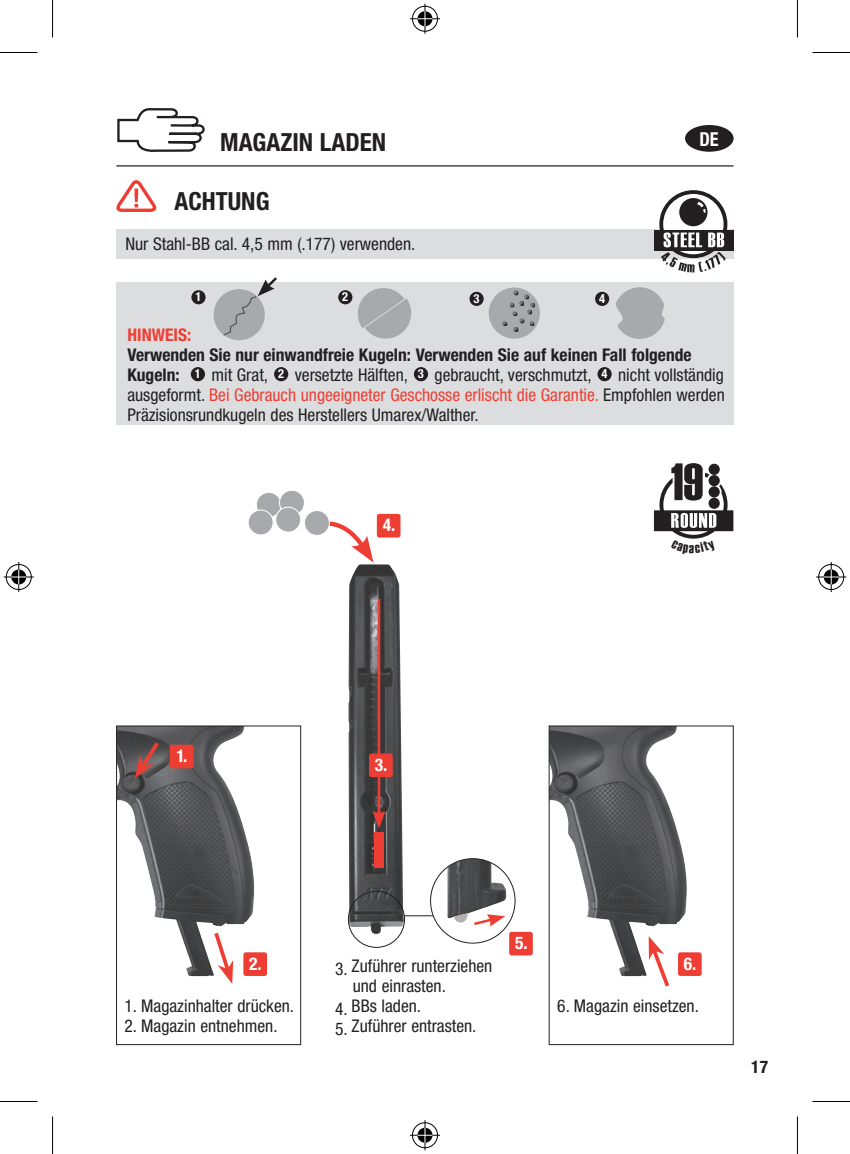
<style>
.page{position:relative;width:850px;height:1154px;background:#fff}
.page>*{position:absolute;margin:0;border:0;box-sizing:border-box;transform-origin:0 0}
.t1{font:52.5px "Haettenschweiler";color:#231f20}
.t2{font:700 condensed 25px "Helvetica Neue LT Pro";color:#231f20}
.t3{font:700 condensed 19.25px "Helvetica Neue LT Pro";color:#fff;scale:.95 1}
.t4{font:condensed 17.5px/20px "Helvetica Neue LT Pro";color:#231f20}
.t5{font:700 condensed 17.5px "Helvetica Neue LT Pro";color:#fff}
.t6{font:700 condensed 17.5px "Helvetica Neue LT Pro";color:#ee3e34}
.t7{font:700 condensed 17.5px "Helvetica Neue LT Pro";color:#231f20}
.t8{font:700 condensed 12.5px "Helvetica Neue LT Pro";color:#fff}
.s1{font-weight:700}
.s2{color:#ee3e34}
</style>
<div class="page">
<hr style="left:116px;top:165px;width:617px;height:2px;background:#231f20">
<div style="left:684px;top:125px;width:49px;height:27px;background:#231f20;border-radius:50%"></div>
<img style="left:118px;top:728px;width:136px;height:248px">
<div style="left:116px;top:726px;width:185px;height:319px;border:1px solid #231f20"></div>
<img style="left:550px;top:728px;width:137px;height:248px">
<div style="left:548px;top:726px;width:185px;height:319px;border:1px solid #231f20"></div>
<img style="left:348px;top:564px;width:55px;height:370px">
<img style="left:447px;top:859px;width:59px;height:60px">
<svg style="left:117px;top:108px;width:88px;height:44px"></svg>
<div style="left:116px;top:230px;width:617px;height:29px;background:#dcdddf"></div>
<div style="left:116px;top:283px;width:617px;height:142px;background:#dcdddf"></div>
<div style="left:191px;top:367px;width:14px;height:14px;background:#231f20;border-radius:50%"></div>
<div style="left:274px;top:367px;width:14px;height:14px;background:#231f20;border-radius:50%"></div>
<div style="left:413px;top:367px;width:15px;height:14px;background:#231f20;border-radius:50%"></div>
<div style="left:597px;top:367px;width:14px;height:14px;background:#231f20;border-radius:50%"></div>
<svg style="left:116px;top:180px;width:41px;height:32px"></svg>
<div style="left:488px;top:287px;width:51px;height:52px;background:#a8a9ad;border-radius:50%"></div>
<svg style="left:502px;top:291px;width:32px;height:41px"></svg>
<svg style="left:358px;top:288px;width:54px;height:51px"></svg>
<div style="left:213px;top:289px;width:52px;height:51px;background:#a8a9ad;border-radius:50%"></div>
<svg style="left:222px;top:277px;width:57px;height:60px"></svg>
<div style="left:191px;top:290px;width:14px;height:14px;background:#231f20;border-radius:50%"></div>
<div style="left:338px;top:290px;width:14px;height:14px;background:#231f20;border-radius:50%"></div>
<div style="left:469px;top:292px;width:14px;height:14px;background:#231f20;border-radius:50%"></div>
<div style="left:594px;top:292px;width:15px;height:14px;background:#231f20;border-radius:50%"></div>
<svg style="left:615px;top:287px;width:50px;height:52px"></svg>
<svg style="left:135px;top:738px;width:27px;height:40px"></svg>
<svg style="left:211px;top:928px;width:22px;height:56px"></svg>
<div style="left:170px;top:745px;width:23px;height:23px;background:#ee3e34;border-radius:2px"></div>
<div style="left:243px;top:952px;width:24px;height:24px;background:#ee3e34;border-radius:2px"></div>
<svg style="left:648px;top:936px;width:24px;height:51px"></svg>
<div style="left:677px;top:952px;width:24px;height:24px;background:#ee3e34;border-radius:2px"></div>
<hr style="left:377px;top:599px;width:3px;height:216px;background:#ee3e34">
<svg style="left:372px;top:811px;width:13px;height:17px"></svg>
<div style="left:374px;top:832px;width:9px;height:35px;background:#ee3e34"></div>
<div style="left:369px;top:753px;width:23px;height:24px;background:#ee3e34;border-radius:2px"></div>
<svg style="left:248px;top:490px;width:125px;height:72px"></svg>
<div style="left:376px;top:514px;width:24px;height:23px;background:#ee3e34;border-radius:2px"></div>
<div style="left:348px;top:891px;width:56px;height:57px;border:1px solid #231f20;border-radius:50%"></div>
<svg style="left:404px;top:915px;width:29px;height:1px"></svg>
<div style="left:509px;top:932px;width:23px;height:23px;background:#ee3e34;border-radius:2px"></div>
<svg style="left:454px;top:913px;width:51px;height:14px"></svg>
<div style="left:653px;top:230px;width:80px;height:21px;background:#231f20"></div>
<svg style="left:659px;top:190px;width:68px;height:82px"></svg>
<div style="left:708px;top:464px;width:11px;height:11px;background:#231f20;border-radius:50%"></div>
<hr style="left:0;top:52px;width:38px;height:1px;background:#000">
<hr style="left:812px;top:52px;width:37px;height:1px;background:#000">
<hr style="left:0;top:1101px;width:38px;height:1px;background:#000">
<hr style="left:812px;top:1101px;width:37px;height:1px;background:#000">
<hr style="left:52px;top:0;width:1px;height:38px;background:#000">
<hr style="left:52px;top:1116px;width:1px;height:38px;background:#000">
<hr style="left:796px;top:0;width:1px;height:38px;background:#000">
<hr style="left:796px;top:1116px;width:1px;height:38px;background:#000">
<div style="left:410px;top:5px;width:29px;height:28px;border:3px solid #fff;border-radius:50%"></div>
<hr style="left:410px;top:17px;width:30px;height:3px;background:#fff">
<hr style="left:423px;top:4px;width:3px;height:30px;background:#fff">
<div style="left:415px;top:10px;width:19px;height:18px;border:3px solid #fff;border-radius:50%"></div>
<div style="left:412px;top:6px;width:25px;height:26px;border:1px solid #000;border-radius:50%"></div>
<hr style="left:410px;top:18px;width:30px;height:1px;background:#000">
<hr style="left:424px;top:4px;width:1px;height:30px;background:#000">
<svg style="left:417px;top:11px;width:15px;height:15px"></svg>
<div style="left:410px;top:1121px;width:29px;height:28px;border:3px solid #fff;border-radius:50%"></div>
<hr style="left:410px;top:1134px;width:30px;height:3px;background:#fff">
<hr style="left:423px;top:1120px;width:3px;height:30px;background:#fff">
<div style="left:415px;top:1126px;width:19px;height:18px;border:3px solid #fff;border-radius:50%"></div>
<div style="left:412px;top:1122px;width:25px;height:26px;border:1px solid #000;border-radius:50%"></div>
<hr style="left:410px;top:1135px;width:30px;height:1px;background:#000">
<hr style="left:424px;top:1120px;width:1px;height:30px;background:#000">
<svg style="left:417px;top:1128px;width:15px;height:15px"></svg>
<div style="left:5px;top:563px;width:28px;height:28px;border:3px solid #fff;border-radius:50%"></div>
<hr style="left:4px;top:575px;width:30px;height:3px;background:#fff">
<hr style="left:17px;top:562px;width:3px;height:30px;background:#fff">
<div style="left:10px;top:568px;width:18px;height:18px;border:3px solid #fff;border-radius:50%"></div>
<div style="left:6px;top:564px;width:26px;height:26px;border:1px solid #000;border-radius:50%"></div>
<hr style="left:4px;top:576px;width:30px;height:1px;background:#000">
<hr style="left:18px;top:562px;width:1px;height:30px;background:#000">
<svg style="left:11px;top:569px;width:15px;height:15px"></svg>
<div style="left:816px;top:563px;width:28px;height:28px;border:3px solid #fff;border-radius:50%"></div>
<hr style="left:815px;top:575px;width:30px;height:3px;background:#fff">
<hr style="left:829px;top:562px;width:3px;height:30px;background:#fff">
<div style="left:821px;top:568px;width:18px;height:18px;border:3px solid #fff;border-radius:50%"></div>
<div style="left:818px;top:564px;width:25px;height:26px;border:1px solid #000;border-radius:50%"></div>
<hr style="left:815px;top:576px;width:30px;height:1px;background:#000">
<hr style="left:830px;top:562px;width:1px;height:30px;background:#000">
<svg style="left:823px;top:569px;width:15px;height:15px"></svg>
<svg style="left:653px;top:473px;width:80px;height:66px"></svg>
<h2 class="t2" style="left:220px;top:128px;width:167px">MAGAZIN LADEN</h2>
<p class="t3" style="left:699px;top:127px;width:22px">DE</p>
<h2 class="t2" style="left:174px;top:186px;width:96px">ACHTUNG</h2>
<p class="t4" style="left:125px;top:234px;width:291px">Nur Stahl-BB cal. 4,5 mm (.177) verwenden.</p>
<p class="t8" style="left:195px;top:289px;width:8px">1</p>
<p class="t8" style="left:342px;top:289px;width:7px">2</p>
<p class="t8" style="left:473px;top:291px;width:7px">3</p>
<p class="t8" style="left:598px;top:291px;width:8px">4</p>
<p class="t6" style="left:127px;top:325px;width:65px">HINWEIS:</p>
<p class="t4" style="left:127px;top:345px;width:598px"><span class="s1">Verwenden Sie nur einwandfreie Kugeln: Verwenden Sie auf keinen Fall folgende Kugeln:</span> <sup>1</sup> mit Grat, <sup>2</sup> versetzte Hälften, <sup>3</sup> gebraucht, verschmutzt, <sup>4</sup> nicht vollständig ausgeformt. <span class="s2">Bei Gebrauch ungeeigneter Geschosse erlischt die Garantie.</span> Empfohlen werden Präzisionsrundkugeln des Herstellers Umarex/Walther.</p>
<p class="t5" style="left:382px;top:515px;width:14px">4.</p>
<h1 class="t1" style="left:670px;top:452px;width:34px">19</h1>
<p class="t5" style="left:176px;top:745px;width:12px">1.</p>
<p class="t5" style="left:375px;top:754px;width:14px">3.</p>
<p class="t5" style="left:249px;top:953px;width:14px">2.</p>
<p class="t4" style="left:124px;top:995px;width:171px">1. Magazinhalter drücken.</p>
<p class="t4" style="left:124px;top:1015px;width:154px">2. Magazin entnehmen.</p>
<p class="t4" style="left:352px;top:956px;width:141px;text-indent:-18px">3. Zuführer runterziehen und einrasten.</p>
<p class="t4" style="left:335px;top:996px;width:87px">4. BBs laden.</p>
<p class="t4" style="left:335px;top:1016px;width:143px">5. Zuführer entrasten.</p>
<p class="t5" style="left:514px;top:933px;width:14px">5.</p>
<p class="t5" style="left:683px;top:953px;width:14px">6.</p>
<p class="t4" style="left:557px;top:995px;width:143px">6. Magazin einsetzen.</p>
<p class="t7" style="left:751px;top:1056px;width:18px">17</p>
</div>
